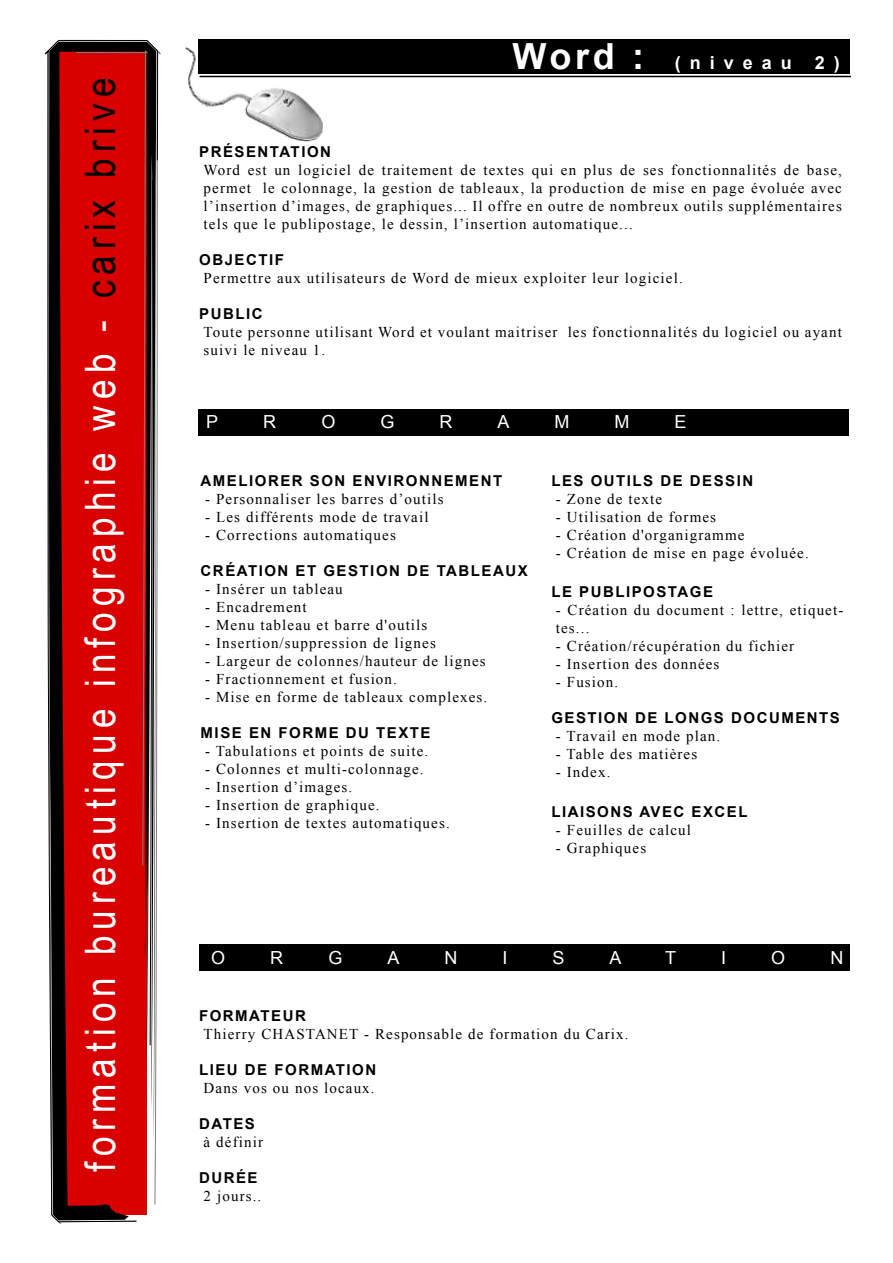
<style>
.page{position:relative;width:893px;height:1263px;background:#fff}
.page>*{position:absolute;margin:0;border:0;box-sizing:border-box;transform-origin:0 0}
.t1{font:42px "Arial Narrow";letter-spacing:.14em;color:#fff}
.t2{font:18px "Arial";color:#fff}
.t3{font:700 18px "Arial";letter-spacing:.5em;color:#fff}
.t4{font:15px/18px "Times New Roman";letter-spacing:.075em;color:#000}
.t5{font:700 15px "Arial";letter-spacing:.1em;color:#000}
.s1{color:#000}
.s2{font-size:36px}
</style>
<div class="page">
<img style="left:185px;top:47px;width:140px;height:95px">
<div style="left:199px;top:409px;width:649px;height:27px;background:#000"></div>
<div style="left:198px;top:39px;width:651px;height:35px;background:#000"></div>
<div style="left:200px;top:944px;width:649px;height:26px;background:#000"></div>
<svg style="left:44px;top:39px;width:116px;height:1184px;background:#972a2a"></svg>
<svg style="left:150px;top:180px;width:2px;height:865px;background:#6a6a6a"></svg>
<div style="left:76px;top:51px;width:72px;height:815px;background:#d90000"></div>
<hr style="left:200px;top:76px;width:650px;height:1px;background:#000">
<h1 class="t1" style="left:70px;top:1172px;width:1096px;rotate:-90deg">formation bureautique infographie web - <span class="s1">carix brive</span></h1>
<p class="t3" style="left:512px;top:51px;width:281px"><span class="s2">Word :</span> (niveau</p>
<p class="t3" style="left:814px;top:51px;width:27px">2 )</p>
<p class="t5" style="left:199px;top:142px;width:133px">PRÉSENTATION</p>
<p class="t4" style="left:204px;top:161px;width:639px;text-align:justify">Word est un logiciel de traitement de textes qui en plus de ses fonctionnalités de base, permet le colonnage, la gestion de tableaux, la production de mise en page évoluée avec l’insertion d’images, de graphiques... Il offre en outre de nombreux outils supplémentaires tels que le publipostage, le dessin, l’insertion automatique...</p>
<p class="t5" style="left:199px;top:250px;width:86px">OBJECTIF</p>
<p class="t4" style="left:204px;top:269px;width:480px">Permettre aux utilisateurs de Word de mieux exploiter leur logiciel.</p>
<p class="t5" style="left:199px;top:304px;width:65px">PUBLIC</p>
<p class="t4" style="left:204px;top:323px;width:639px">Toute personne utilisant Word et voulant maitriser les fonctionnalités du logiciel ou ayant suivi le niveau 1.</p>
<p class="t2" style="left:206px;top:410px;width:14px">P</p>
<p class="t2" style="left:263px;top:410px;width:14px">R</p>
<p class="t2" style="left:321px;top:410px;width:16px">O</p>
<p class="t2" style="left:380px;top:410px;width:16px">G</p>
<p class="t2" style="left:439px;top:410px;width:14px">R</p>
<p class="t2" style="left:497px;top:410px;width:14px">A</p>
<p class="t2" style="left:554px;top:410px;width:16px">M</p>
<p class="t2" style="left:614px;top:410px;width:16px">M</p>
<p class="t2" style="left:674px;top:410px;width:14px">E</p>
<p class="t5" style="left:201px;top:471px;width:303px">AMELIORER SON ENVIRONNEMENT</p>
<p class="t4" style="left:205px;top:490px;width:240px">- Personnaliser les barres d’outils</p>
<p class="t4" style="left:205px;top:508px;width:225px">- Les différents mode de travail</p>
<p class="t4" style="left:205px;top:526px;width:192px">- Corrections automatiques</p>
<p class="t5" style="left:201px;top:561px;width:328px">CRÉATION ET GESTION DE TABLEAUX</p>
<p class="t4" style="left:205px;top:580px;width:139px">- Insérer un tableau</p>
<p class="t4" style="left:205px;top:598px;width:103px">- Encadrement</p>
<p class="t4" style="left:205px;top:616px;width:224px">- Menu tableau et barre d'outils</p>
<p class="t4" style="left:205px;top:634px;width:232px">- Insertion/suppression de lignes</p>
<p class="t4" style="left:205px;top:652px;width:282px">- Largeur de colonnes/hauteur de lignes</p>
<p class="t4" style="left:205px;top:670px;width:193px">- Fractionnement et fusion.</p>
<p class="t4" style="left:205px;top:688px;width:283px">- Mise en forme de tableaux complexes.</p>
<p class="t5" style="left:201px;top:723px;width:231px">MISE EN FORME DU TEXTE</p>
<p class="t4" style="left:205px;top:742px;width:225px">- Tabulations et points de suite.</p>
<p class="t4" style="left:205px;top:760px;width:220px">- Colonnes et multi-colonnage.</p>
<p class="t4" style="left:205px;top:778px;width:149px">- Insertion d’images.</p>
<p class="t4" style="left:205px;top:796px;width:176px">- Insertion de graphique.</p>
<p class="t4" style="left:205px;top:814px;width:246px">- Insertion de textes automatiques.</p>
<p class="t5" style="left:551px;top:471px;width:203px">LES OUTILS DE DESSIN</p>
<p class="t4" style="left:556px;top:490px;width:108px">- Zone de texte</p>
<p class="t4" style="left:556px;top:508px;width:162px">- Utilisation de formes</p>
<p class="t4" style="left:556px;top:526px;width:190px">- Création d'organigramme</p>
<p class="t4" style="left:556px;top:544px;width:254px">- Création de mise en page évoluée.</p>
<p class="t5" style="left:551px;top:582px;width:163px">LE PUBLIPOSTAGE</p>
<p class="t4" style="left:556px;top:601px;width:289px">- Création du document : lettre, etiquet&shy;tes...</p>
<p class="t4" style="left:556px;top:637px;width:240px">- Création/récupération du fichier</p>
<p class="t4" style="left:556px;top:655px;width:165px">- Insertion des données</p>
<p class="t4" style="left:556px;top:673px;width:64px">- Fusion.</p>
<p class="t5" style="left:551px;top:708px;width:290px">GESTION DE LONGS DOCUMENTS</p>
<p class="t4" style="left:556px;top:727px;width:166px">- Travail en mode plan.</p>
<p class="t4" style="left:556px;top:745px;width:143px">- Table des matières</p>
<p class="t4" style="left:556px;top:763px;width:56px">- Index.</p>
<p class="t5" style="left:551px;top:802px;width:198px">LIAISONS AVEC EXCEL</p>
<p class="t4" style="left:556px;top:821px;width:137px">- Feuilles de calcul</p>
<p class="t4" style="left:556px;top:839px;width:92px">- Graphiques</p>
<p class="t2" style="left:211px;top:946px;width:16px">O</p>
<p class="t2" style="left:270px;top:946px;width:14px">R</p>
<p class="t2" style="left:328px;top:946px;width:16px">G</p>
<p class="t2" style="left:387px;top:946px;width:14px">A</p>
<p class="t2" style="left:444px;top:946px;width:14px">N</p>
<p class="t2" style="left:502px;top:946px;width:7px">I</p>
<p class="t2" style="left:552px;top:946px;width:14px">S</p>
<p class="t2" style="left:609px;top:946px;width:14px">A</p>
<p class="t2" style="left:665px;top:946px;width:12px">T</p>
<p class="t2" style="left:721px;top:946px;width:7px">I</p>
<p class="t2" style="left:771px;top:946px;width:16px">O</p>
<p class="t2" style="left:830px;top:946px;width:14px">N</p>
<p class="t5" style="left:199px;top:1006px;width:108px">FORMATEUR</p>
<p class="t4" style="left:204px;top:1025px;width:426px">Thierry CHASTANET - Responsable de formation du Carix.</p>
<p class="t5" style="left:199px;top:1060px;width:179px">LIEU DE FORMATION</p>
<p class="t4" style="left:204px;top:1079px;width:172px">Dans vos ou nos locaux.</p>
<p class="t5" style="left:199px;top:1114px;width:57px">DATES</p>
<p class="t4" style="left:204px;top:1133px;width:61px">à définir</p>
<p class="t5" style="left:199px;top:1168px;width:60px">DURÉE</p>
<p class="t4" style="left:204px;top:1187px;width:59px">2 jours..</p>
</div>
